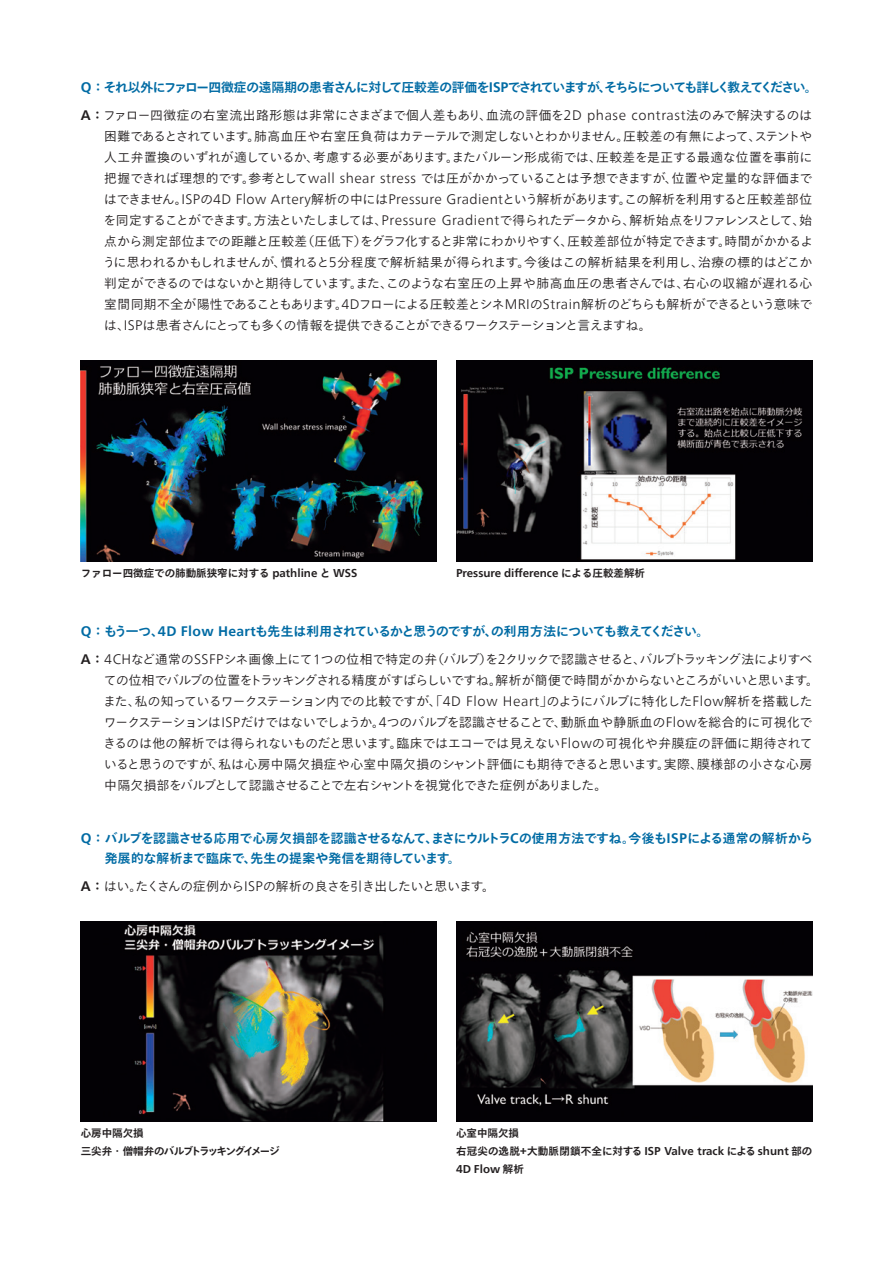
<style>
.page{position:relative;width:893px;height:1263px;background:#fff}
.page>*{position:absolute;margin:0;border:0;box-sizing:border-box;transform-origin:0 0}
.t1{font:300 13.8px "Neue Frutiger World";letter-spacing:.04em;color:#231f20}
.t2{font:300 12.75px/21px "Tazugane Gothic Std N";letter-spacing:-.02em;color:#231f20}
.t3{font:300 12.75px/28px "Tazugane Gothic Std N";letter-spacing:.025em;color:#231f20}
.t4{font:300 12.75px/28px "Tazugane Gothic Std N";letter-spacing:-.095em;color:#231f20}
.t5{font:700 12.75px "Tazugane Gothic Std N";letter-spacing:-.04em;color:#006ba4}
.t6{font:700 12.75px "Tazugane Gothic Std N";letter-spacing:-.075em;color:#006ba4}
.t7{font:300 12.75px "Tazugane Gothic Std N";letter-spacing:-.065em;color:#231f20}
.t8{font:300 12.75px "Tazugane Gothic Std N";letter-spacing:-.04em;color:#231f20}
.t9{font:300 12.75px "Tazugane Gothic Std N";letter-spacing:.015em;color:#231f20}
.t10{font:300 12.75px/21px "Tazugane Gothic Std N";letter-spacing:-.055em;color:#231f20}
.t11{font:300 12.75px "Tazugane Gothic Std N";letter-spacing:-.08em;color:#231f20}
.t12{font:300 12.75px/28px "Tazugane Gothic Std N";letter-spacing:-.05em;color:#231f20}
.t13{font:300 12.75px "Tazugane Gothic Std N";letter-spacing:.005em;color:#231f20}
.t14{font:300 12.75px "Tazugane Gothic Std N";letter-spacing:.03em;color:#231f20}
.t15{font:300 12.75px "Tazugane Gothic Std N";letter-spacing:-.045em;color:#231f20}
.t16{font:300 12.75px "Tazugane Gothic Std N";letter-spacing:.035em;color:#231f20}
.t17{font:300 12.75px "Tazugane Gothic Std N";letter-spacing:-.06em;color:#231f20}
.t18{font:300 12.75px "Tazugane Gothic Std N";letter-spacing:.02em;color:#231f20}
.t19{font:300 12.75px "Tazugane Gothic Std N";color:#231f20}
.t20{font:300 12.75px "Tazugane Gothic Std N";letter-spacing:-.13em;color:#231f20}
.t21{font:700 12.75px "Tazugane Gothic Std N";letter-spacing:.01em;color:#006ba4}
.t22{font:700 12.75px "Tazugane Gothic Std N";color:#006ba4}
.t23{font:300 12.75px "Tazugane Gothic Std N";letter-spacing:.01em;color:#231f20}
.t24{font:700 11.4px "Neue Frutiger World";color:#231f20}
.t25{font:700 10.5px/18px "Tazugane Gothic Std N";color:#231f20}
.t26{font:700 10.5px/18px "Tazugane Gothic Std N";letter-spacing:-.075em;color:#231f20}
.s1{font-family:"Neue Frutiger World";font-size:13.8px}
.s2{font-weight:700;color:#006ba4}
.s3{font-family:"Neue Frutiger World";font-weight:700;font-size:13.8px}
.s4{font-weight:700}
.s5{font-family:"Tazugane Gothic Std N";font-size:12.75px}
.s6{font-family:"Neue Frutiger World";font-size:11.4px}
.s7{font-family:"Tazugane Gothic Std N";font-size:10.5px}
.s8{font-family:"Neue Frutiger World";font-weight:700;font-size:13.8px;color:#006ba4}
</style>
<div class="page">
<img style="left:456px;top:361px;width:356px;height:200px">
<img style="left:81px;top:361px;width:356px;height:200px">
<img style="left:456px;top:921px;width:356px;height:201px">
<img style="left:81px;top:921px;width:356px;height:201px">
<p class="t6" style="left:81px;top:78px;width:738px"><span class="s1">Q</span>：それ以外にファロー四徴症の遠隔期の患者さんに対して圧較差の評価を<span class="s1">ISP</span>でされていますがそちらについても詳しく教えてください。</p>
<p class="t3" style="left:81px;top:74px;width:733px;text-indent:518px"><span class="s2">、<br></span><span class="s3">A</span><span class="s4">：</span>ファロー四徴症の右室流出路形態は非常にさまざまで個人差もあり血流の評価を<span class="s1">2D phase contrast</span>法のみで解決するのは</p>
<p class="t2" style="left:479px;top:105px;width:14px">、</p>
<p class="t18" style="left:623px;top:128px;width:140px">圧較差の有無によって、</p>
<p class="t8" style="left:104px;top:128px;width:526px">困難であるとされています肺高血圧や右室圧負荷はカテーテルで測定しないとわかりません。</p>
<p class="t2" style="left:247px;top:126px;width:14px">。</p>
<p class="t19" style="left:596px;top:149px;width:218px">圧較差を是正する最適な位置を事前に</p>
<p class="t2" style="left:754px;top:126px;width:59px">ステントや</p>
<p class="t13" style="left:104px;top:149px;width:216px">人工弁置換のいずれが適しているか、</p>
<p class="t2" style="left:313px;top:147px;width:290px">考慮する必要がありますまたバルーン形成術では、</p>
<p class="t2" style="left:446px;top:147px;width:14px">。</p>
<p class="t2" style="left:104px;top:168px;width:575px">把握できれば理想的です参考として<span class="s1">wall shear stress</span> では圧がかかっていることは予想できますが、</p>
<p class="t2" style="left:181px;top:168px;width:632px;text-indent:60px">。<br><span class="s1">ISP</span>の<span class="s1">4D Flow Artery</span>解析の中には<span class="s1">Pressure Gradient</span>という解析がありますこの解析を利用すると圧較差部位</p>
<p class="t16" style="left:672px;top:170px;width:142px">位置や定量的な評価まで</p>
<p class="t2" style="left:104px;top:189px;width:85px">はできません。</p>
<p class="t2" style="left:619px;top:189px;width:14px">。</p>
<p class="t17" style="left:104px;top:212px;width:285px">を同定することができます方法といたしましては、</p>
<p class="t2" style="left:247px;top:210px;width:14px">。</p>
<p class="t2" style="left:360px;top:231px;width:454px">をグラフ化すると非常にわかりやすく圧較差部位が特定できます時間がかかるよ</p>
<p class="t2" style="left:718px;top:231px;width:14px">。</p>
<p class="t2" style="left:560px;top:231px;width:14px">、</p>
<p class="t1" style="left:382px;top:210px;width:255px">Pressure Gradient<span class="s5">で得られたデータから、</span></p>
<p class="t20" style="left:629px;top:212px;width:184px">解析始点をリファレンスとして始、</p>
<p class="t2" style="left:301px;top:231px;width:67px">（圧低下）</p>
<p class="t13" style="left:104px;top:233px;width:205px">点から測定部位までの距離と圧較差</p>
<p class="t8" style="left:103px;top:254px;width:185px">うに思われるかもしれませんが、</p>
<p class="t14" style="left:281px;top:254px;width:425px">慣れると<span class="s1">5</span>分程度で解析結果が得られます今後はこの解析結果を利用し、</p>
<p class="t2" style="left:517px;top:252px;width:14px">。</p>
<p class="t3" style="left:698px;top:249px;width:116px">治療の標的はどこか</p>
<p class="t2" style="left:104px;top:273px;width:290px">判定ができるのではないかと期待していますまた、</p>
<p class="t2" style="left:350px;top:273px;width:14px">。</p>
<p class="t7" style="left:104px;top:296px;width:709px">室間同期不全が陽性であることもあります <span class="s1">4</span>。 <span class="s1">D</span>フローによる圧較差とシネ<span class="s1">MRI</span>の<span class="s1">Strain</span>解析のどちらも解析ができるという意味で</p>
<p class="t11" style="left:124px;top:317px;width:529px"><span class="s1">ISP</span>は患者さんにとっても多くの情報を提供できることができるワークステーションと言えますね。</p>
<p class="t18" style="left:683px;top:275px;width:130px">右心の収縮が遅れる心</p>
<p class="t9" style="left:386px;top:275px;width:304px">このような右室圧の上昇や肺高血圧の患者さんでは、</p>
<p class="t2" style="left:104px;top:315px;width:27px">は、</p>
<p class="t25" style="left:81px;top:565px;width:278px">ファロー四徴症での肺動脈狭窄に対する <span class="s6">pathline</span> と <span class="s6">WSS</span></p>
<p class="t24" style="left:456px;top:563px;width:191px">Pressure difference <span class="s7">による圧較差解析</span></p>
<p class="t4" style="left:431px;top:618px;width:383px;text-indent:-350px"><span class="s8">Q</span><span class="s2">：もう一つ</span> <span class="s8">4</span><span class="s2">、</span> <span class="s8">D Flow Heart</span><span class="s2">も先生は利用されているかと思うのですが、<br></span>（バルブを） <span class="s1">2</span>クリックで認識させるとバルブトラッキング法によりすべ</p>
<p class="t2" style="left:633px;top:649px;width:14px">、</p>
<p class="t5" style="left:491px;top:622px;width:219px">の利用方法についても教えてください。</p>
<p class="t23" style="left:321px;top:650px;width:118px">つの位相で特定の弁</p>
<p class="t9" style="left:81px;top:650px;width:233px"><span class="s3">A</span><span class="s4">：</span><span class="s1">4CH</span>など通常の<span class="s1">SSFP</span>シネ画像上にて</p>
<p class="t2" style="left:311px;top:649px;width:14px">１</p>
<p class="t15" style="left:104px;top:671px;width:399px">ての位相でバルブの位置をトラッキングされる精度がすばらしいですね。</p>
<p class="t2" style="left:496px;top:670px;width:324px">解析が簡便で時間がかからないところがいいと思います。</p>
<p class="t2" style="left:135px;top:691px;width:420px">私の知っているワークステーション内での比較ですが、「<span class="s1">4D Flow Heart</span>」</p>
<p class="t2" style="left:547px;top:691px;width:267px">のようにバルブに特化した<span class="s1">Flow</span>解析を搭載した</p>
<p class="t2" style="left:103px;top:691px;width:39px">また、</p>
<p class="t2" style="left:103px;top:712px;width:711px">ワークステーションは<span class="s1">ISP</span>だけではないでしょうか <span class="s1">4</span>。つのバルブを認識させることで、<br>きるのは他の解析では得られないものだと思います臨床ではエコーでは見えない<span class="s1">Flow</span>の可視化や弁膜症の評価に期待されて</p>
<p class="t2" style="left:389px;top:733px;width:14px">。</p>
<p class="t9" style="left:697px;top:755px;width:116px">膜様部の小さな心房</p>
<p class="t16" style="left:561px;top:713px;width:253px">動脈血や静脈血の<span class="s1">Flow</span>を総合的に可視化で</p>
<p class="t10" style="left:104px;top:754px;width:504px">いると思うのですが、<br>中隔欠損部をバルブとして認識させることで左右シャントを視覚化できた症例がありました。</p>
<p class="t3" style="left:218px;top:751px;width:486px">私は心房中隔欠損症や心室中隔欠損のシャント評価にも期待できると思います実際、</p>
<p class="t2" style="left:657px;top:754px;width:14px">。</p>
<p class="t5" style="left:81px;top:829px;width:555px"><span class="s1">Q</span>：バルブを認識させる応用で心房欠損部を認識させるなんてまさにウルトラ<span class="s1">C</span>の使用方法ですね。</p>
<p class="t21" style="left:629px;top:829px;width:186px">今後も<span class="s1">ISP</span>による通常の解析から</p>
<p class="t5" style="left:426px;top:829px;width:14px">、</p>
<p class="t22" style="left:250px;top:849px;width:201px">先生の提案や発信を期待しています</p>
<p class="t12" style="left:136px;top:844px;width:360px;text-indent:-31px"><span class="s2">発展的な解析まで臨床で、<br></span>たくさんの症例から<span class="s1">ISP</span>の解析の良さを引き出したいと思います。</p>
<p class="t5" style="left:447px;top:849px;width:14px">。</p>
<p class="t2" style="left:81px;top:876px;width:63px"><span class="s3">A</span><span class="s4">：</span>はい。</p>
<p class="t26" style="left:81px;top:1125px;width:200px">心房中隔欠損<br>三尖弁・僧帽弁のバルブトラッキングイメージ</p>
<p class="t25" style="left:456px;top:1125px;width:358px">心室中隔欠損<br>右冠尖の逸脱＋大動脈閉鎖不全に対する <span class="s6">ISP Valve track</span> による <span class="s6">shunt</span> 部の</p>
<p class="t24" style="left:456px;top:1159px;width:69px">D4 Flow <span class="s7">解析</span></p>
</div>
